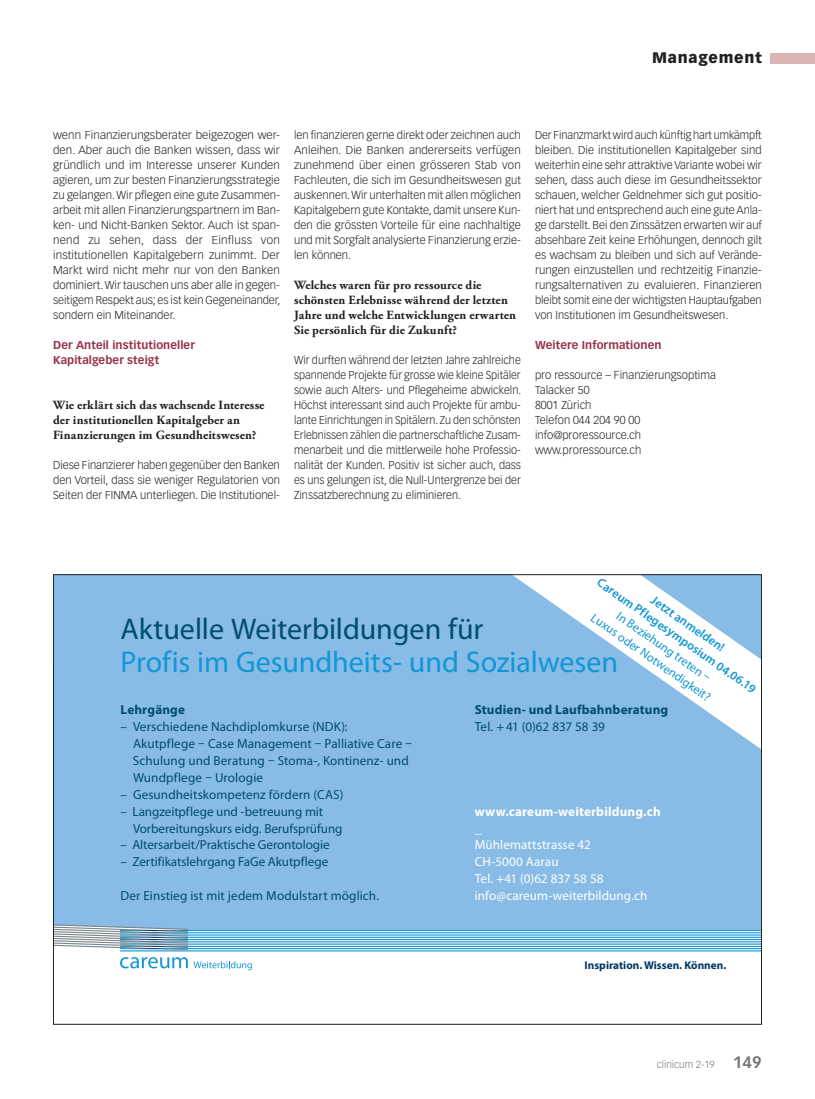
<style>
.page{position:relative;width:815px;height:1099px;background:#fff}
.page>*{position:absolute;margin:0;border:0;box-sizing:border-box;transform-origin:0 0}
.t1{font:30px/32.5px "Myriad Pro";color:#1197d6}
.t2{font:900 15px "Vectora LT Std";letter-spacing:.05em;color:#231f20}
.t3{font:13.12px/16.9px "Myriad Pro";letter-spacing:.005em;color:#004d71}
.t4{font:13.12px/16.9px "Myriad Pro";letter-spacing:.005em;color:#fff}
.t5{font:700 13.12px/16.9px "Myriad Pro";letter-spacing:.015em;color:#004d71}
.t6{font:700 13.12px "Myriad Pro";letter-spacing:.015em;color:#fff}
.Interviewfragen_ohne{font:700 12.5px/15px "Adobe Garamond Pro";letter-spacing:.01em;color:#231f20}
.t7{font:600 12.5px "Myriad Pro";color:#1197d6}
.t8{font:12.5px "Myriad Pro";color:#1197d6}
.Lauftext{font:300 11.25px/15px "Vectora LT Std";color:#231f20;text-align:justify}
.ZT_MM{font:700 11.25px/15px "Vectora LT Std";letter-spacing:.005em;color:#983249}
.t9{font:700 11.25px "Myriad Pro";color:#003667}
.t10{font:300 10px "Vectora LT Std";color:#76787b}
.s1{color:#004d71}
.s2{font-weight:400}
.s3{font-weight:700;font-size:16.25px}
</style>
<div class="page">
<div style="left:770px;top:53px;width:45px;height:10px;background:#d9b4b3"></div>
<div style="left:55px;top:576px;width:705px;height:320px;background:#88bce6"></div>
<svg style="left:55px;top:896px;width:705px;height:55px;background:#88bfe4"></svg>
<svg style="left:120px;top:957px;width:132px;height:13px"></svg>
<svg style="left:511px;top:576px;width:249px;height:173px;fill:#88bce6"></svg>
<h2 class="t2" style="left:652px;top:49px;width:111px">Management</h2>
<p class="Lauftext" style="left:53px;top:128px;width:229px">wenn Finanzierungsberater beigezogen wer&shy;den. Aber auch die Banken wissen, dass wir gründlich und im Interesse unserer Kunden agieren, um zur besten Finanzierungsstrategie zu gelangen. Wir pflegen eine gute Zusammen&shy;arbeit mit allen Finanzierungspartnern im Ban&shy;ken- und Nicht-Banken Sektor. Auch ist span&shy;nend zu sehen, dass der Einfluss von institutionellen Kapitalgebern zunimmt. Der Markt wird nicht mehr nur von den Banken dominiert. Wir tauschen uns aber alle in gegen&shy;seitigem Respekt aus; es ist kein Gegeneinander, sondern ein Miteinander.</p>
<p class="ZT_MM" style="left:53px;top:338px;width:143px">Der Anteil institutioneller<br>Kapitalgeber steigt</p>
<p class="Interviewfragen_ohne" style="left:53px;top:398px;width:213px">Wie erklärt sich das wachsende Interesse der institutionellen Kapitalgeber an<br>Finanzierungen im Gesundheitswesen?</p>
<p class="Lauftext" style="left:53px;top:458px;width:228px">Diese Finanzierer haben gegenüber den Banken den Vorteil, dass sie weniger Regulatorien von Seiten der FINMA unterliegen. Die Institutionel-</p>
<p class="Lauftext" style="left:294px;top:128px;width:228px">len finanzieren gerne direkt oder zeichnen auch Anleihen. Die Banken andererseits verfügen zunehmend über einen grösseren Stab von Fachleuten, die sich im Gesundheitswesen gut auskennen. Wir unterhalten mit allen möglichen Kapitalgebern gute Kontakte, damit unsere Kun&shy;den die grössten Vorteile für eine nachhaltige und mit Sorgfalt analysierte Finanzierung erzie&shy;len können.</p>
<p class="Interviewfragen_ohne" style="left:294px;top:278px;width:223px">Welches waren für pro ressource die schönsten Erlebnisse während der letzten Jahre und welche Entwicklungen erwarten Sie persönlich für die Zukunft?</p>
<p class="Lauftext" style="left:294px;top:353px;width:229px">Wir durften während der letzten Jahre zahlreiche spannende Projekte für grosse wie kleine Spitäler sowie auch Alters- und Pflegeheime abwickeln.<br>Höchst interessant sind auch Projekte für ambu&shy;lante Einrichtungen in Spitälern. Zu den schönsten Erlebnissen zählen die partnerschaftliche Zusam&shy;menarbeit und die mittlerweile hohe Professio&shy;nalität der Kunden. Positiv ist sicher auch, dass es uns gelungen ist, die Null-Untergrenze bei der Zinssatzberechnung zu eliminieren.</p>
<p class="Lauftext" style="left:535px;top:128px;width:228px">Der Finanzmarkt wird auch künftig hart umkämpft bleiben. Die institutionellen Kapitalgeber sind weiterhin eine sehr attraktive Variante wobei wir sehen, dass auch diese im Gesundheitssektor schauen, welcher Geldnehmer sich gut positio&shy;niert hat und entsprechend auch eine gute Anla&shy;ge darstellt. Bei den Zinssätzen erwarten wir auf absehbare Zeit keine Erhöhungen, dennoch gilt es wachsam zu bleiben und sich auf Verände&shy;rungen einzustellen und rechtzeitig Finanzie&shy;rungsalternativen zu evaluieren. Finanzieren bleibt somit eine der wichtigsten Hauptaufgaben von Institutionen im Gesundheitswesen.</p>
<p class="ZT_MM" style="left:535px;top:338px;width:128px">Weitere Informationen</p>
<p class="Lauftext" style="left:535px;top:368px;width:182px">pro ressource – Finanzierungsoptima</p>
<p class="Lauftext" style="left:535px;top:383px;width:56px">Talacker 50</p>
<p class="Lauftext" style="left:535px;top:398px;width:58px">8001 Zürich</p>
<p class="Lauftext" style="left:535px;top:413px;width:107px">Telefon 044 204 90 00</p>
<p class="Lauftext" style="left:535px;top:428px;width:108px">info@proressource.ch</p>
<p class="Lauftext" style="left:535px;top:443px;width:108px">www.proressource.ch</p>
<p class="t7" style="left:603px;top:574px;width:192px;rotate:35deg">Careum Pflegesymposium 04.06.19</p>
<p class="t7" style="left:657px;top:592px;width:89px;rotate:35deg">Jetzt anmelden!</p>
<p class="t8" style="left:622px;top:608px;width:113px;rotate:35deg">In Beziehung treten –</p>
<p class="t8" style="left:597px;top:610px;width:144px;rotate:35deg">Luxus oder Notwendigkeit?</p>
<p class="t1" style="left:120px;top:612px;width:499px"><span class="s1">Aktuelle Weiterbildungen für<br></span>Profis im Gesundheits- und Sozialwesen</p>
<p class="t5" style="left:120px;top:701px;width:66px">Lehrgänge</p>
<p class="t3" style="left:133px;top:718px;width:281px;text-indent:-13px">– Verschiedene Nachdiplomkurse (NDK):<br>Akutpflege – Case Management – Palliative Care – Schulung und Beratung – Stoma-, Kontinenz- und Wundpflege – Urologie</p>
<p class="t3" style="left:120px;top:785px;width:224px">– Gesundheitskompetenz fördern (CAS)</p>
<p class="t3" style="left:133px;top:802px;width:211px;text-indent:-13px">– Langzeitpflege und -betreuung mit<br>Vorbereitungskurs eidg. Berufsprüfung</p>
<p class="t3" style="left:120px;top:836px;width:211px">– Altersarbeit/Praktische Gerontologie</p>
<p class="t3" style="left:120px;top:853px;width:209px">– Zertifikatslehrgang FaGe Akutpflege</p>
<p class="t3" style="left:120px;top:887px;width:260px">Der Einstieg ist mit jedem Modulstart möglich.</p>
<p class="t5" style="left:475px;top:701px;width:195px">Studien- und Laufbahnberatung<br><span class="s2">Tel. +41 (0)62 837 58 39</span></p>
<p class="t6" style="left:475px;top:802px;width:187px">www.careum-weiterbildung.ch</p>
<p class="t4" style="left:475px;top:836px;width:174px">Mühlemattstrasse 42<br>CH-5000 Aarau<br>Tel. +41 (0)62 837 58 58 info@careum-weiterbildung.ch</p>
<p class="t9" style="left:585px;top:957px;width:143px">Inspiration. Wissen. Können.</p>
<p class="t10" style="left:657px;top:1058px;width:106px">clinicum 2-19 <span class="s3">149</span></p>
</div>
